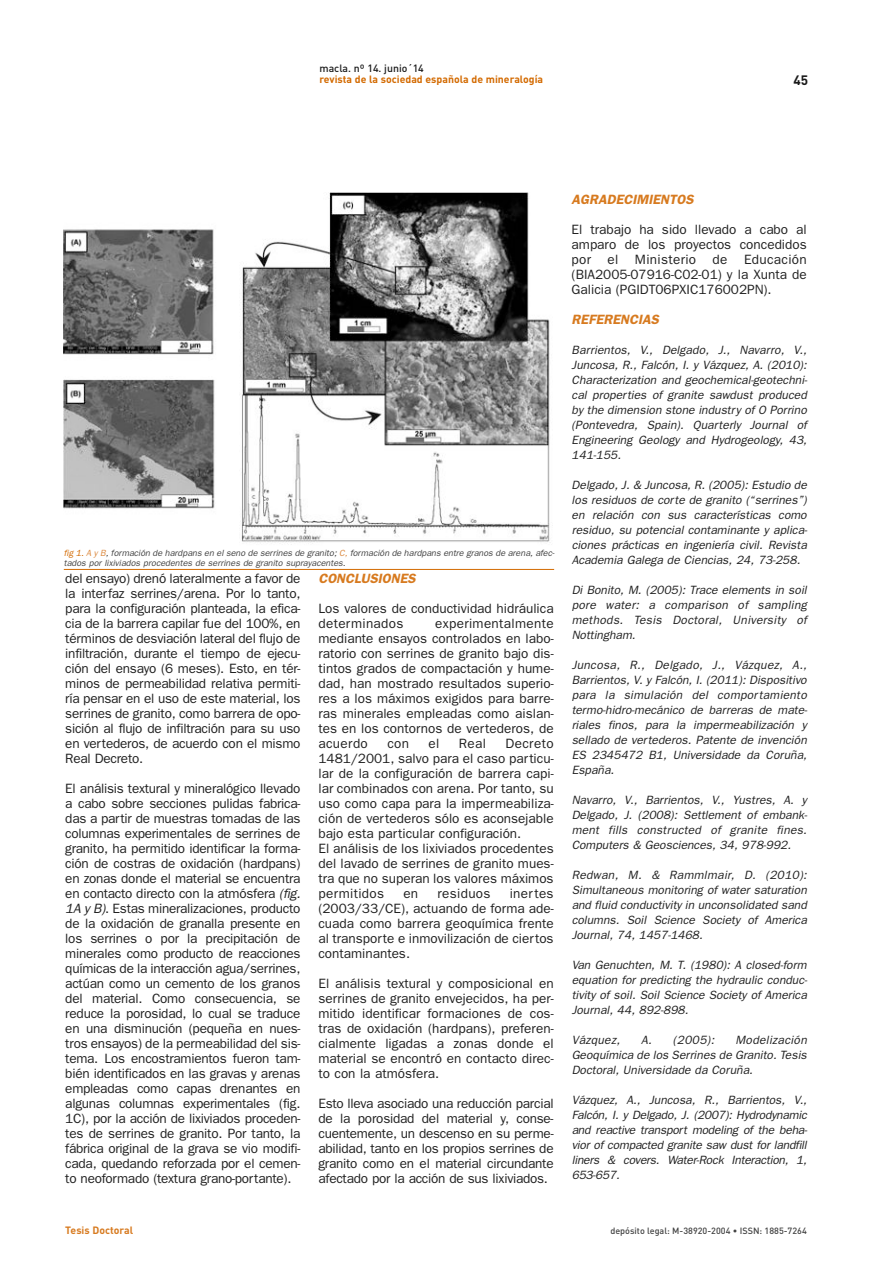
<style>
.page{position:relative;width:893px;height:1263px;background:#fff}
.page>*{position:absolute;margin:0;border:0;box-sizing:border-box;transform-origin:0 0}
.t1{font:13.5px/15px "Franklin Gothic";letter-spacing:-.02em;color:#212121;text-align:justify}
.t2{font:13.5px/15px "Franklin Gothic";color:#212121}
.t3{font:italic 600 13.5px "Franklin Gothic";color:#d77a1f}
.t4{font:13.5px "Franklin Gothic";letter-spacing:.025em;color:#212121}
.t5{font:700 13.5px "DIN";color:#1a1a1a}
.t6{font:italic 12px/15px "Franklin Gothic";letter-spacing:-.01em;color:#212121;text-align:justify}
.t7{font:700 10.5px "DIN";color:#d36a00}
.t8{font:500 10.5px "DIN";color:#1a1a1a}
.t9{font:700 10.5px "DIN";color:#d77a1f}
.t10{font:italic 9px/10.5px "Franklin Gothic";color:#424242}
.t11{font:500 9px "DIN";color:#424242}
.s1{color:#d36a00}
.s2{color:#dc8a40}
.s3{font-style:italic}
</style>
<div class="page">
<img style="left:64px;top:193px;width:489px;height:352px">
<hr style="left:64px;top:569px;width:490px;height:1px;background:#d36a00">
<p class="t8" style="left:319px;top:62px;width:106px">macla. nº 14. junio´14</p>
<p class="t7" style="left:319px;top:72px;width:225px">revista de la sociedad española de mineralogía</p>
<p class="t5" style="left:793px;top:71px;width:16px">45</p>
<p class="t10" style="left:64px;top:547px;width:494px"><span class="s1">fig 1.</span> <span class="s2">A y B</span>, formación de hardpans en el seno de serrines de granito; <span class="s2">C,</span> formación de hardpans entre granos de arena, afec&shy;tados por lixiviados procedentes de serrines de granito suprayacentes.</p>
<p class="t1" style="left:65px;top:571px;width:237px">del ensayo) drenó lateralmente a favor de la interfaz serrines/arena. Por lo tanto, para la configuración planteada, la efica&shy;cia de la barrera capilar fue del 100%, en términos de desviación lateral del flujo de infiltración, durante el tiempo de ejecu&shy;ción del ensayo (6 meses). Esto, en tér&shy;minos de permeabilidad relativa permiti&shy;ría pensar en el uso de este material, los serrines de granito, como barrera de opo&shy;sición al flujo de infiltración para su uso en vertederos, de acuerdo con el mismo Real Decreto.</p>
<p class="t1" style="left:65px;top:781px;width:239px;text-align:left">El análisis textural y mineralógico llevado a cabo sobre secciones pulidas fabrica&shy;das a partir de muestras tomadas de las columnas experimentales de serrines de granito, ha permitido identificar la forma&shy;ción de costras de oxidación (hardpans) en zonas donde el material se encuentra en contacto directo con la atmósfera <span class="s3">(fig.<br>1Ay B)</span>. Estas mineralizaciones, producto de la oxidación de granalla presente en los serrines o por la precipitación de minerales como producto de reacciones químicas de la interacción agua/serrines, actúan como un cemento de los granos del material. Como consecuencia, se reduce la porosidad, lo cual se traduce en una disminución (pequeña en nues&shy;tros ensayos) de la permeabilidad del sis&shy;tema. Los encostramientos fueron tam&shy;bién identificados en las gravas y arenas empleadas como capas drenantes en algunas columnas experimentales (fig.<br>1C), por la acción de lixiviados proceden&shy;tes de serrines de granito. Por tanto, la fábrica original de la grava se vio modifi&shy;cada, quedando reforzada por el cemen&shy;to neoformado (textura grano-portante).</p>
<p class="t3" style="left:318px;top:571px;width:102px">CONCLUSIONES</p>
<p class="t2" style="left:318px;top:601px;width:237px">Los valores de conductividad hidráulica determinados</p>
<p class="t1" style="left:318px;top:616px;width:237px;text-indent:117px">experimentalmente mediante ensayos controlados en labo&shy;ratorio con serrines de granito bajo dis&shy;tintos grados de compactación y hume&shy;dad, han mostrado resultados superio&shy;res a los máximos exigidos para barre&shy;ras minerales empleadas como aislan&shy;tes en los contornos de vertederos, de acuerdo</p>
<p class="t2" style="left:318px;top:736px;width:237px;text-indent:187px">Decreto 1481/2001, salvo para el caso particu&shy;lar de la configuración de barrera capi&shy;lar combinados con arena. Por tanto, su uso como capa para la impermeabiliza&shy;ción de vertederos sólo es aconsejable bajo esta particular configuración.<br>El análisis de los lixiviados procedentes del lavado de serrines de granito mues&shy;tra que no superan los valores máximos permitidos</p>
<p class="t1" style="left:387px;top:736px;width:23px">con</p>
<p class="t1" style="left:428px;top:736px;width:12px">el</p>
<p class="t1" style="left:459px;top:736px;width:29px">Real</p>
<p class="t1" style="left:318px;top:886px;width:237px;text-indent:191px">inertes (2003/33/CE), actuando de forma ade&shy;cuada como barrera geoquímica frente al transporte e inmovilización de ciertos contaminantes.</p>
<p class="t1" style="left:318px;top:976px;width:237px">El análisis textural y composicional en serrines de granito envejecidos, ha per&shy;mitido identificar formaciones de cos&shy;tras de oxidación (hardpans), preferen&shy;cialmente ligadas a zonas donde el material se encontró en contacto direc&shy;to con la atmósfera.</p>
<p class="t1" style="left:318px;top:1096px;width:237px">Esto lleva asociado una reducción parcial de la porosidad del material y, conse&shy;cuentemente, un descenso en su perme&shy;abilidad, tanto en los propios serrines de granito como en el material circundante afectado por la acción de sus lixiviados.</p>
<p class="t1" style="left:403px;top:886px;width:16px">en</p>
<p class="t4" style="left:437px;top:886px;width:55px">residuos</p>
<p class="t3" style="left:571px;top:191px;width:126px">AGRADECIMIENTOS</p>
<p class="t1" style="left:571px;top:221px;width:237px">El trabajo ha sido llevado a cabo al amparo de los proyectos concedidos por el Ministerio de Educación (BIA2005-07916-C02-01) y la Xunta de Galicia (PGIDT06PXIC176002PN).</p>
<p class="t3" style="left:571px;top:311px;width:92px">REFERENCIAS</p>
<p class="t6" style="left:571px;top:342px;width:239px">Barrientos, V., Delgado, J., Navarro, V., Juncosa, R., Falcón, I. y Vázquez, A. (2010):<br>Characterization and geochemical-geotechni&shy;cal properties of granite sawdust produced by the dimension stone industry of O Porrino (Pontevedra, Spain). Quarterly Journal of Engineering Geology and Hydrogeology, 43, 141-155.</p>
<p class="t6" style="left:571px;top:477px;width:239px">Delgado,J. &amp; Juncosa,R. (2005):Estudio de los residuos de corte de granito (“serrines”) en relación con sus características como residuo, su potencial contaminante y aplica&shy;ciones prácticas en ingeniería civil. Revista Academia Galega de Ciencias, 24, 73-258.</p>
<p class="t6" style="left:571px;top:582px;width:239px">Di Bonito, M. (2005): Trace elements in soil pore water: a comparison of sampling methods. Tesis Doctoral, University of Nottingham.</p>
<p class="t6" style="left:571px;top:657px;width:239px;text-align:left">Juncosa, R., Delgado, J., Vázquez, A., Barrientos, V. y Falcón, I. (2011): Dispositivo para la simulación del comportamiento termo-hidro-mecánico de barreras de mate&shy;riales finos, para la impermeabilización y sellado de vertederos. Patente de invención ES 2345472 B1, Universidade da Coruña, España.</p>
<p class="t6" style="left:571px;top:792px;width:239px;text-align:left">Navarro, V., Barrientos, V., Yustres, A. y Delgado, J. (2008): Settlement of embank&shy;ment fills constructed of granite fines.<br>Computers &amp; Geosciences, 34, 978-992.</p>
<p class="t6" style="left:571px;top:867px;width:239px">Redwan, M. &amp; Rammlmair, D. (2010):<br>Simultaneous monitoring of water saturation and fluid conductivity in unconsolidated sand columns. Soil Science Society of America Journal, 74, 1457-1468.</p>
<p class="t6" style="left:571px;top:957px;width:239px">Van Genuchten, M. T. (1980): A closed-form equation for predicting the hydraulic conduc&shy;tivity of soil. Soil Science Society of America Journal, 44, 892-898.</p>
<p class="t6" style="left:571px;top:1032px;width:52px">Vázquez,</p>
<p class="t6" style="left:641px;top:1032px;width:77px">A. (2005):</p>
<p class="t6" style="left:571px;top:1032px;width:239px;text-indent:164px">Modelización Geoquímica de los Serrines de Granito.Tesis Doctoral, Universidade da Coruña.</p>
<p class="t6" style="left:571px;top:1092px;width:239px">Vázquez, A., Juncosa, R., Barrientos, V., Falcón, I. y Delgado, J. (2007): Hydrodynamic and reactive transport modeling of the beha&shy;vior of compacted granite saw dust for landfill liners &amp; covers. Water-Rock Interaction, 1, 653-657.</p>
<p class="t9" style="left:65px;top:1224px;width:69px">Tesis Doctoral</p>
<p class="t11" style="left:610px;top:1225px;width:198px">depósito legal: M-38920-2004 • ISSN: 1885-7264</p>
</div>
